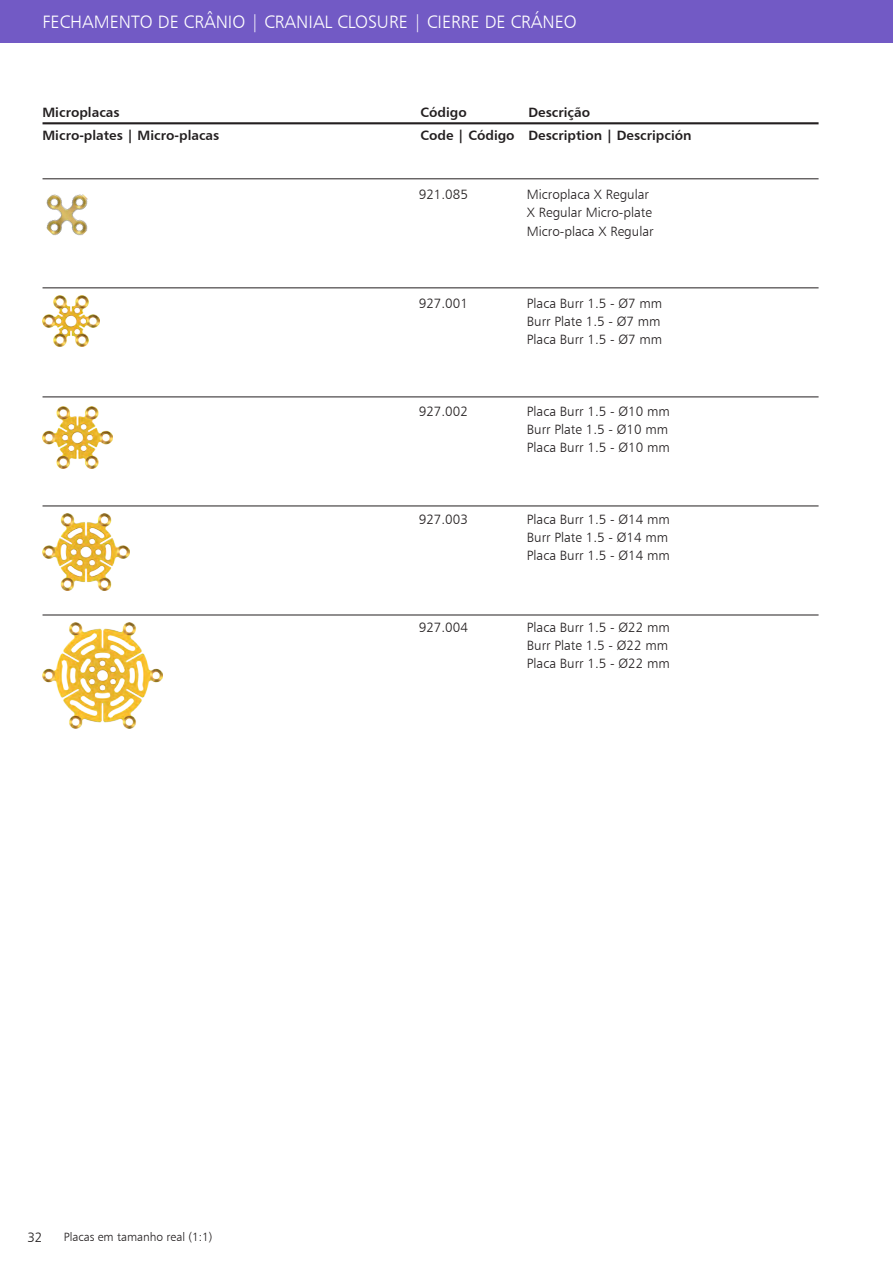
<style>
.page{position:relative;width:893px;height:1263px;background:#fff}
.page>*{position:absolute;margin:0;border:0;box-sizing:border-box;transform-origin:0 0}
.t1{font:18px "Humanist 777 BT Light B";color:#fff}
.Texto-Produto{font:13.5px "Humanist 777 BT Light B";color:#231f20}
.Cabecalho{font:13.5px "Humanist 777 BT Bold B";color:#231f20}
.Rodape{font:12px "Humanist 777 BT Light B";color:#231f20}
</style>
<div class="page">
<div style="left:0;top:0;width:893px;height:43px;background:#725ac5"></div>
<img style="left:43px;top:513px;width:86px;height:78px">
<img style="left:43px;top:406px;width:70px;height:62px">
<img style="left:43px;top:296px;width:57px;height:51px">
<img style="left:43px;top:622px;width:119px;height:106px">
<img style="left:42px;top:179px;width:46px;height:57px">
<hr style="left:43px;top:122px;width:776px;height:2px;background:#231f20">
<hr style="left:43px;top:179px;width:776px;height:1px;background:#231f20">
<hr style="left:43px;top:288px;width:776px;height:1px;background:#231f20">
<hr style="left:43px;top:397px;width:776px;height:1px;background:#231f20">
<hr style="left:43px;top:506px;width:776px;height:1px;background:#231f20">
<hr style="left:43px;top:615px;width:776px;height:1px;background:#231f20">
<h1 class="t1" style="left:43px;top:11px;width:536px">FECHAMENTO DE CRÂNIO | CRANIAL CLOSURE | CIERRE DE CRÁNEO</h1>
<p class="Cabecalho" style="left:43px;top:103px;width:79px">Microplacas</p>
<p class="Cabecalho" style="left:421px;top:103px;width:48px">Código</p>
<p class="Cabecalho" style="left:529px;top:103px;width:63px">Descrição</p>
<p class="Cabecalho" style="left:43px;top:127px;width:178px">Micro-plates | Micro-placas</p>
<p class="Cabecalho" style="left:421px;top:127px;width:273px">Code | Código Description | Descripción</p>
<p class="Texto-Produto" style="left:419px;top:186px;width:51px">921.085</p>
<p class="Texto-Produto" style="left:527px;top:186px;width:124px">Microplaca X Regular</p>
<p class="Texto-Produto" style="left:527px;top:204px;width:127px">X Regular Micro-plate</p>
<p class="Texto-Produto" style="left:527px;top:222px;width:128px">Micro-placa X Regular</p>
<p class="Texto-Produto" style="left:419px;top:294px;width:51px">927.001</p>
<p class="Texto-Produto" style="left:527px;top:294px;width:137px">Placa Burr 1.5 - Ø7 mm</p>
<p class="Texto-Produto" style="left:527px;top:312px;width:135px">Burr Plate 1.5 - Ø7 mm</p>
<p class="Texto-Produto" style="left:527px;top:330px;width:137px">Placa Burr 1.5 - Ø7 mm</p>
<p class="Texto-Produto" style="left:419px;top:402px;width:51px">927.002</p>
<p class="Texto-Produto" style="left:527px;top:402px;width:144px">Placa Burr 1.5 - Ø10 mm</p>
<p class="Texto-Produto" style="left:527px;top:420px;width:143px">Burr Plate 1.5 - Ø10 mm</p>
<p class="Texto-Produto" style="left:527px;top:438px;width:144px">Placa Burr 1.5 - Ø10 mm</p>
<p class="Texto-Produto" style="left:419px;top:510px;width:51px">927.003</p>
<p class="Texto-Produto" style="left:527px;top:510px;width:144px">Placa Burr 1.5 - Ø14 mm</p>
<p class="Texto-Produto" style="left:527px;top:528px;width:143px">Burr Plate 1.5 - Ø14 mm</p>
<p class="Texto-Produto" style="left:527px;top:546px;width:144px">Placa Burr 1.5 - Ø14 mm</p>
<p class="Texto-Produto" style="left:419px;top:618px;width:51px">927.004</p>
<p class="Texto-Produto" style="left:527px;top:618px;width:144px">Placa Burr 1.5 - Ø22 mm</p>
<p class="Texto-Produto" style="left:527px;top:636px;width:143px">Burr Plate 1.5 - Ø22 mm</p>
<p class="Texto-Produto" style="left:527px;top:654px;width:144px">Placa Burr 1.5 - Ø22 mm</p>
<p class="Texto-Produto" style="left:27px;top:1228px;width:17px">32</p>
<p class="Rodape" style="left:64px;top:1229px;width:150px">Placas em tamanho real (1:1)</p>
</div>
